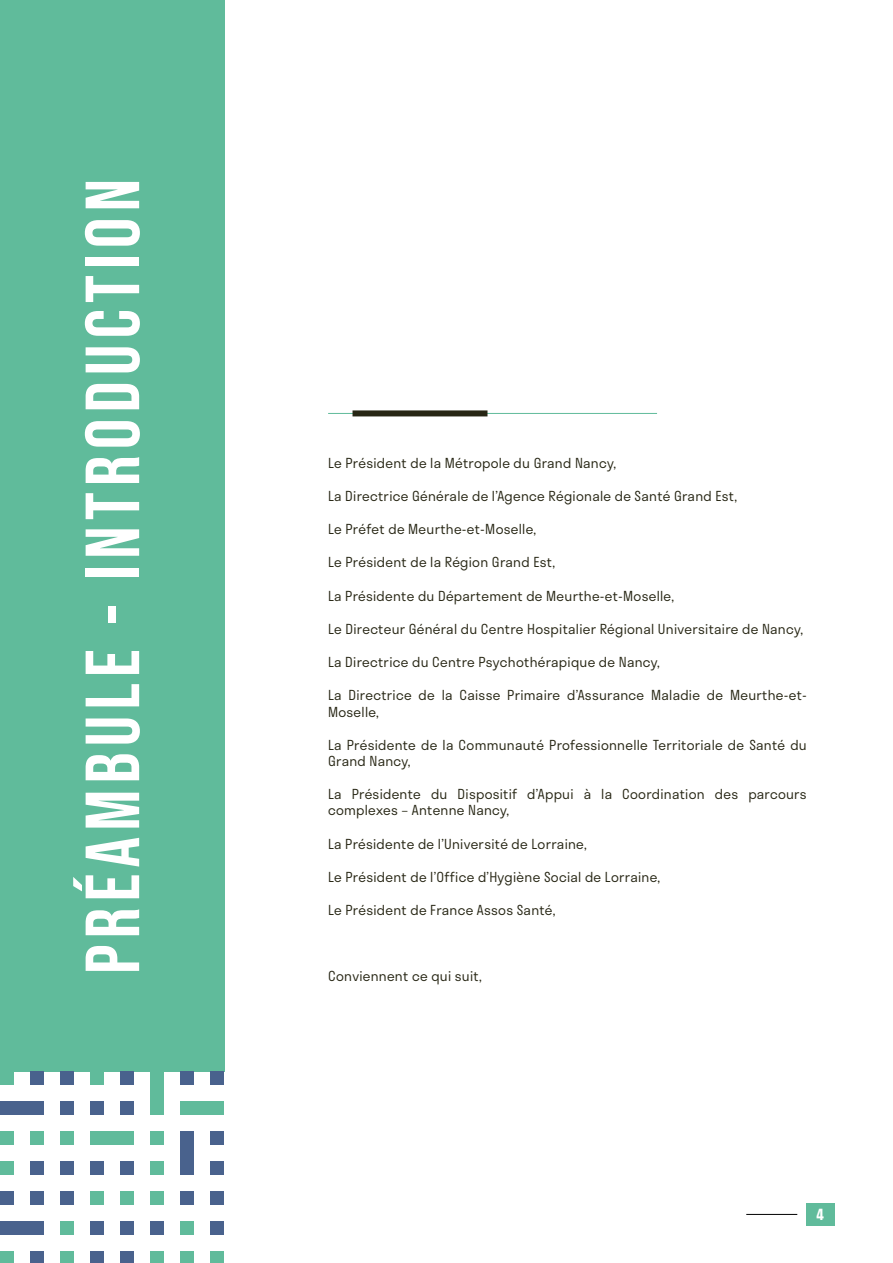
<style>
.page{position:relative;width:893px;height:1263px;background:#fff}
.page>*{position:absolute;margin:0;border:0;box-sizing:border-box;transform-origin:0 0}
.t1{font:76.5px "Bebas Neue";letter-spacing:.08em;color:#fff}
.t2{font:600 15px "Stratos";color:#fff}
.t3{font:300 13.5px/16.2px "Stratos";letter-spacing:.02em;color:#272614}
</style>
<div class="page">
<div style="left:806px;top:1203px;width:28px;height:23px;background:#60bb9b"></div>
<hr style="left:746px;top:1214px;width:51px;height:1px;background:#000">
<hr style="left:328px;top:413px;width:329px;height:1px;background:#60bb9b">
<div style="left:352px;top:410px;width:135px;height:6px;background:#272614"></div>
<div style="left:0;top:0;width:224px;height:1071px;background:#60bb9b"></div>
<div style="left:121px;top:1071px;width:13px;height:13px;background:#49628d"></div>
<div style="left:0;top:1069px;width:14px;height:15px;background:#60bb9b"></div>
<div style="left:31px;top:1071px;width:13px;height:13px;background:#49628d"></div>
<div style="left:61px;top:1071px;width:13px;height:13px;background:#49628d"></div>
<div style="left:91px;top:1066px;width:13px;height:18px;background:#60bb9b"></div>
<div style="left:181px;top:1071px;width:13px;height:13px;background:#49628d"></div>
<div style="left:211px;top:1071px;width:13px;height:13px;background:#49628d"></div>
<div style="left:0;top:1101px;width:44px;height:13px;background:#49628d"></div>
<div style="left:61px;top:1101px;width:13px;height:13px;background:#49628d"></div>
<div style="left:91px;top:1101px;width:13px;height:13px;background:#49628d"></div>
<div style="left:121px;top:1101px;width:13px;height:13px;background:#49628d"></div>
<div style="left:151px;top:1066px;width:13px;height:48px;background:#60bb9b"></div>
<div style="left:181px;top:1101px;width:43px;height:13px;background:#60bb9b"></div>
<div style="left:0;top:1131px;width:14px;height:13px;background:#60bb9b"></div>
<div style="left:31px;top:1131px;width:13px;height:13px;background:#60bb9b"></div>
<div style="left:61px;top:1131px;width:13px;height:13px;background:#60bb9b"></div>
<div style="left:91px;top:1131px;width:43px;height:13px;background:#60bb9b"></div>
<div style="left:151px;top:1131px;width:13px;height:13px;background:#60bb9b"></div>
<div style="left:181px;top:1131px;width:13px;height:44px;background:#49628d"></div>
<div style="left:211px;top:1131px;width:13px;height:13px;background:#49628d"></div>
<div style="left:0;top:1161px;width:14px;height:13px;background:#60bb9b"></div>
<div style="left:31px;top:1161px;width:13px;height:13px;background:#49628d"></div>
<div style="left:61px;top:1161px;width:13px;height:13px;background:#49628d"></div>
<div style="left:91px;top:1161px;width:13px;height:13px;background:#49628d"></div>
<div style="left:121px;top:1161px;width:13px;height:13px;background:#49628d"></div>
<div style="left:151px;top:1161px;width:13px;height:13px;background:#60bb9b"></div>
<div style="left:211px;top:1161px;width:13px;height:13px;background:#49628d"></div>
<div style="left:0;top:1191px;width:14px;height:13px;background:#49628d"></div>
<div style="left:31px;top:1191px;width:13px;height:13px;background:#49628d"></div>
<div style="left:61px;top:1191px;width:13px;height:13px;background:#49628d"></div>
<div style="left:91px;top:1191px;width:13px;height:13px;background:#60bb9b"></div>
<div style="left:121px;top:1191px;width:13px;height:13px;background:#60bb9b"></div>
<div style="left:151px;top:1191px;width:13px;height:13px;background:#60bb9b"></div>
<div style="left:181px;top:1191px;width:13px;height:13px;background:#49628d"></div>
<div style="left:211px;top:1191px;width:13px;height:13px;background:#49628d"></div>
<div style="left:0;top:1221px;width:44px;height:13px;background:#49628d"></div>
<div style="left:61px;top:1221px;width:13px;height:13px;background:#60bb9b"></div>
<div style="left:91px;top:1221px;width:13px;height:13px;background:#49628d"></div>
<div style="left:121px;top:1221px;width:13px;height:13px;background:#49628d"></div>
<div style="left:151px;top:1221px;width:13px;height:13px;background:#49628d"></div>
<div style="left:181px;top:1221px;width:13px;height:13px;background:#60bb9b"></div>
<div style="left:211px;top:1221px;width:13px;height:13px;background:#49628d"></div>
<div style="left:0;top:1251px;width:14px;height:12px;background:#60bb9b"></div>
<div style="left:31px;top:1251px;width:13px;height:12px;background:#49628d"></div>
<div style="left:61px;top:1251px;width:13px;height:12px;background:#60bb9b"></div>
<div style="left:91px;top:1251px;width:13px;height:12px;background:#49628d"></div>
<div style="left:121px;top:1251px;width:13px;height:12px;background:#49628d"></div>
<div style="left:151px;top:1251px;width:13px;height:12px;background:#60bb9b"></div>
<div style="left:181px;top:1251px;width:13px;height:12px;background:#60bb9b"></div>
<div style="left:211px;top:1251px;width:13px;height:12px;background:#60bb9b"></div>
<h1 class="t1" style="left:69px;top:974px;width:797px;rotate:-90deg">PRÉAMBULE - INTRODUCTION</h1>
<p class="t3" style="left:328px;top:454px;width:290px">Le Président de la Métropole du Grand Nancy,</p>
<p class="t3" style="left:328px;top:487px;width:410px">La Directrice Générale de l’Agence Régionale de Santé Grand Est,</p>
<p class="t3" style="left:328px;top:521px;width:209px">Le Préfet de Meurthe-et-Moselle,</p>
<p class="t3" style="left:328px;top:554px;width:228px">Le Président de la Région Grand Est,</p>
<p class="t3" style="left:328px;top:587px;width:347px">La Présidente du Département de Meurthe-et-Moselle,</p>
<p class="t3" style="left:328px;top:620px;width:476px">Le Directeur Général du Centre Hospitalier Régional Universitaire de Nancy,</p>
<p class="t3" style="left:328px;top:654px;width:333px">La Directrice du Centre Psychothérapique de Nancy,</p>
<p class="t3" style="left:328px;top:687px;width:480px">La Directrice de la Caisse Primaire d’Assurance Maladie de Meurthe-et-<br>Moselle,</p>
<p class="t3" style="left:328px;top:736px;width:480px">La Présidente de la Communauté Professionnelle Territoriale de Santé du<br>Grand Nancy,</p>
<p class="t3" style="left:328px;top:786px;width:480px">La Présidente du Dispositif d’Appui à la Coordination des parcours complexes – Antenne Nancy,</p>
<p class="t3" style="left:328px;top:835px;width:260px">La Présidente de l’Université de Lorraine,</p>
<p class="t3" style="left:328px;top:868px;width:333px">Le Président de l’Office d’Hygiène Social de Lorraine,</p>
<p class="t3" style="left:328px;top:901px;width:229px">Le Président de France Assos Santé,</p>
<p class="t3" style="left:328px;top:968px;width:155px">Conviennent ce qui suit,</p>
<p class="t2" style="left:816px;top:1202px;width:10px">4</p>
</div>
